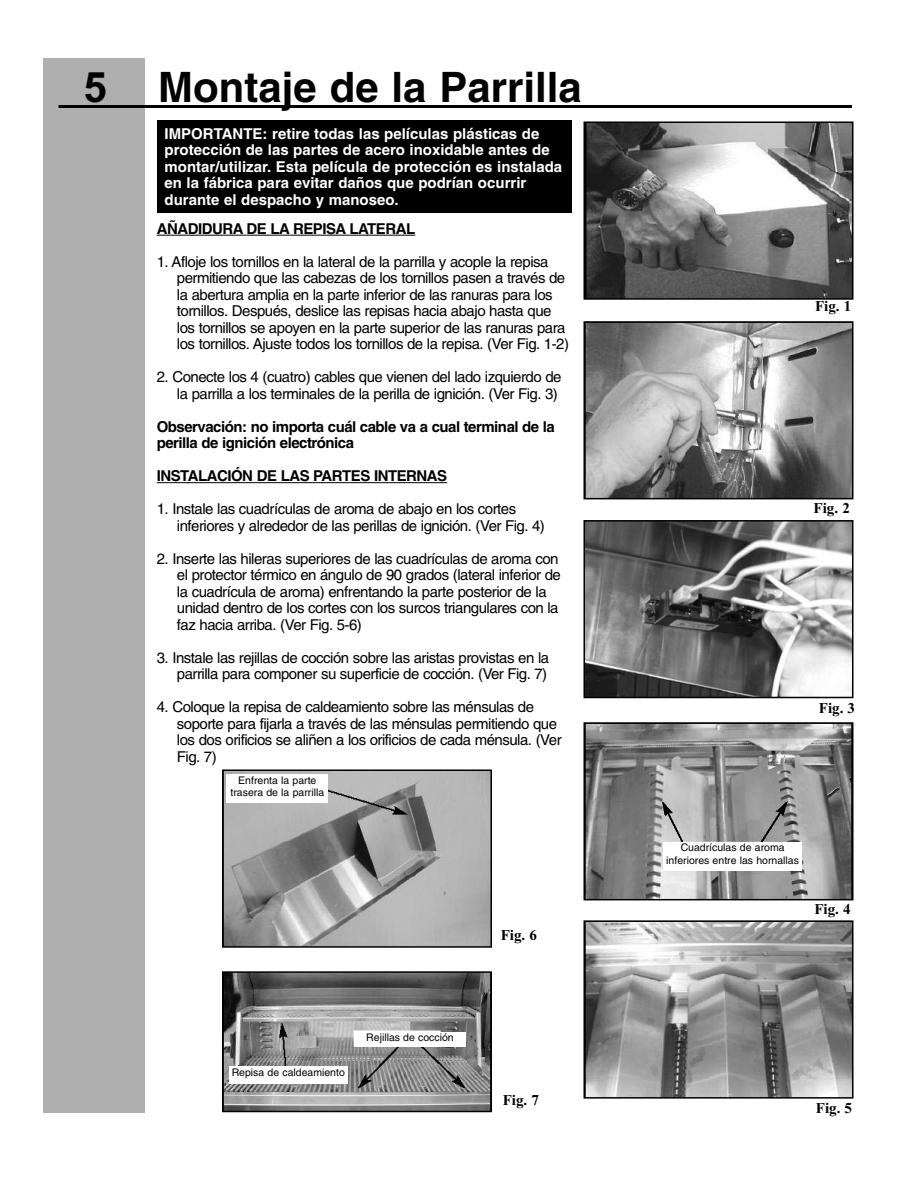
<style>
.page{position:relative;width:918px;height:1188px;background:#fff}
.page>*{position:absolute;margin:0;border:0;box-sizing:border-box;transform-origin:0 0}
.t1{font:700 42px "Helvetica";color:#000}
.t2{font:15px/16.5px "Helvetica";letter-spacing:-.035em;color:#000}
.t3{font:700 15px/16.5px "Helvetica";color:#fff}
.t4{font:700 15px/16.5px "Helvetica";letter-spacing:-.035em;color:#000}
.t5{font:700 15px "Times New Roman";color:#000}
.t6{font:10.5px/12.6px "Helvetica";color:#000;text-align:center}
.s1{font-family:"Arial"}
</style>
<div class="page">
<div style="left:44px;top:58px;width:102px;height:1055px;background:#afafaf"></div>
<div style="left:157px;top:120px;width:415px;height:93px;background:#000"></div>
<hr style="left:157px;top:235px;width:86px;height:1px;background:#000">
<hr style="left:247px;top:235px;width:42px;height:1px;background:#000">
<hr style="left:293px;top:235px;width:53px;height:1px;background:#000">
<svg style="left:346px;top:235px;width:21px;height:1px"></svg>
<hr style="left:367px;top:235px;width:48px;height:1px;background:#000">
<hr style="left:157px;top:482px;width:32px;height:1px;background:#000">
<hr style="left:188px;top:482px;width:135px;height:1px;background:#000">
<hr style="left:322px;top:482px;width:125px;height:1px;background:#000">
<img style="left:587px;top:324px;width:264px;height:172px">
<div style="left:584px;top:321px;width:270px;height:178px;border:2px solid #000"></div>
<img style="left:587px;top:125px;width:264px;height:172px">
<div style="left:584px;top:122px;width:270px;height:178px;border:2px solid #000"></div>
<img style="left:587px;top:725px;width:264px;height:172px">
<div style="left:584px;top:722px;width:270px;height:178px;border:2px solid #000"></div>
<img style="left:587px;top:523px;width:264px;height:172px">
<div style="left:584px;top:520px;width:270px;height:178px;border:2px solid #000"></div>
<img style="left:225px;top:773px;width:264px;height:172px">
<div style="left:222px;top:770px;width:270px;height:178px;border:2px solid #000"></div>
<svg style="left:755px;top:802px;width:32px;height:40px"></svg>
<svg style="left:662px;top:802px;width:23px;height:42px"></svg>
<div style="left:663px;top:842px;width:139px;height:29px;background:#fff"></div>
<div style="left:226px;top:775px;width:102px;height:28px;background:#fff"></div>
<img style="left:225px;top:974px;width:264px;height:135px">
<div style="left:222px;top:971px;width:270px;height:141px;border:2px solid #000"></div>
<div style="left:354px;top:1032px;width:112px;height:15px;background:#fff"></div>
<div style="left:229px;top:1067px;width:119px;height:17px;background:#fff"></div>
<img style="left:587px;top:923px;width:264px;height:173px">
<div style="left:584px;top:920px;width:270px;height:179px;border:2px solid #000"></div>
<hr style="left:58px;top:105px;width:794px;height:3px;background:#000">
<h1 class="t1" style="left:84px;top:71px;width:500px"><span class="s1">5</span> Montaje de la Parrilla</h1>
<p class="t3" style="left:165px;top:126px;width:399px">IMPORTANTE: retire todas las películas plásticas de protección de las partes de acero inoxidable antes de montar/utilizar. Esta película de protección es instalada en la fábrica para evitar daños que podrían ocurrir durante el despacho y manoseo.</p>
<p class="t4" style="left:157px;top:221px;width:260px">AÑADIDURA DE LA REPISA LATERAL</p>
<p class="t2" style="left:177px;top:255px;width:394px;text-indent:-20px">1. Afloje los tornillos en la lateral de la parrilla y acople la repisa permitiendo que las cabezas de los tornillos pasen a través de la abertura amplia en la parte inferior de las ranuras para los tornillos. Después, deslice las repisas hacia abajo hasta que los tornillos se apoyen en la parte superior de las ranuras para los tornillos. Ajuste todos los tornillos de la repisa. (Ver Fig. 1-2)</p>
<p class="t2" style="left:157px;top:370px;width:406px;text-align:right">2. Conecte los 4 (cuatro) cables que vienen del lado izquierdo de la parrilla a los terminales de la perilla de ignición. (Ver Fig. 3)</p>
<p class="t4" style="left:157px;top:419px;width:400px">Observación: no importa cuál cable va a cual terminal de la perilla de ignición electrónica</p>
<p class="t4" style="left:157px;top:469px;width:292px">INSTALACIÓN DE LAS PARTES INTERNAS</p>
<p class="t2" style="left:177px;top:502px;width:370px;text-indent:-20px">1. Instale las cuadrículas de aroma de abajo en los cortes inferiores y alrededor de las perillas de ignición. (Ver Fig. 4)</p>
<p class="t2" style="left:177px;top:552px;width:386px;text-indent:-20px">2. Inserte las hileras superiores de las cuadrículas de aroma con el protector térmico en ángulo de 90 grados (lateral inferior de la cuadrícula de aroma) enfrentando la parte posterior de la unidad dentro de los cortes con los surcos triangulares con la faz hacia arriba. (Ver Fig. 5-6)</p>
<p class="t2" style="left:157px;top:651px;width:394px;text-align:right">3. Instale las rejillas de cocción sobre las aristas provistas en la parrilla para componer su superficie de cocción. (Ver Fig. 7)</p>
<p class="t2" style="left:177px;top:700px;width:386px;text-indent:-20px">4. Coloque la repisa de caldeamiento sobre las ménsulas de soporte para fijarla a través de las ménsulas permitiendo que los dos orificios se aliñen a los orificios de cada ménsula. (Ver Fig. 7)</p>
<p class="t6" style="left:231px;top:775px;width:95px">Enfrenta la parte trasera de la parrilla</p>
<p class="t6" style="left:232px;top:1067px;width:115px">Repisa de caldeamiento</p>
<p class="t6" style="left:366px;top:1032px;width:89px">Rejillas de cocción</p>
<p class="t5" style="left:501px;top:926px;width:38px">Fig. 6</p>
<p class="t5" style="left:503px;top:1091px;width:38px">Fig. 7</p>
<p class="t5" style="left:815px;top:297px;width:38px">Fig. 1</p>
<p class="t5" style="left:814px;top:499px;width:38px">Fig. 2</p>
<p class="t5" style="left:819px;top:699px;width:38px">Fig. 3</p>
<p class="t6" style="left:666px;top:842px;width:134px">Cuadrículas de aroma inferiores entre las hornallas</p>
<p class="t5" style="left:814px;top:900px;width:38px">Fig. 4</p>
<p class="t5" style="left:816px;top:1099px;width:38px">Fig. 5</p>
</div>
